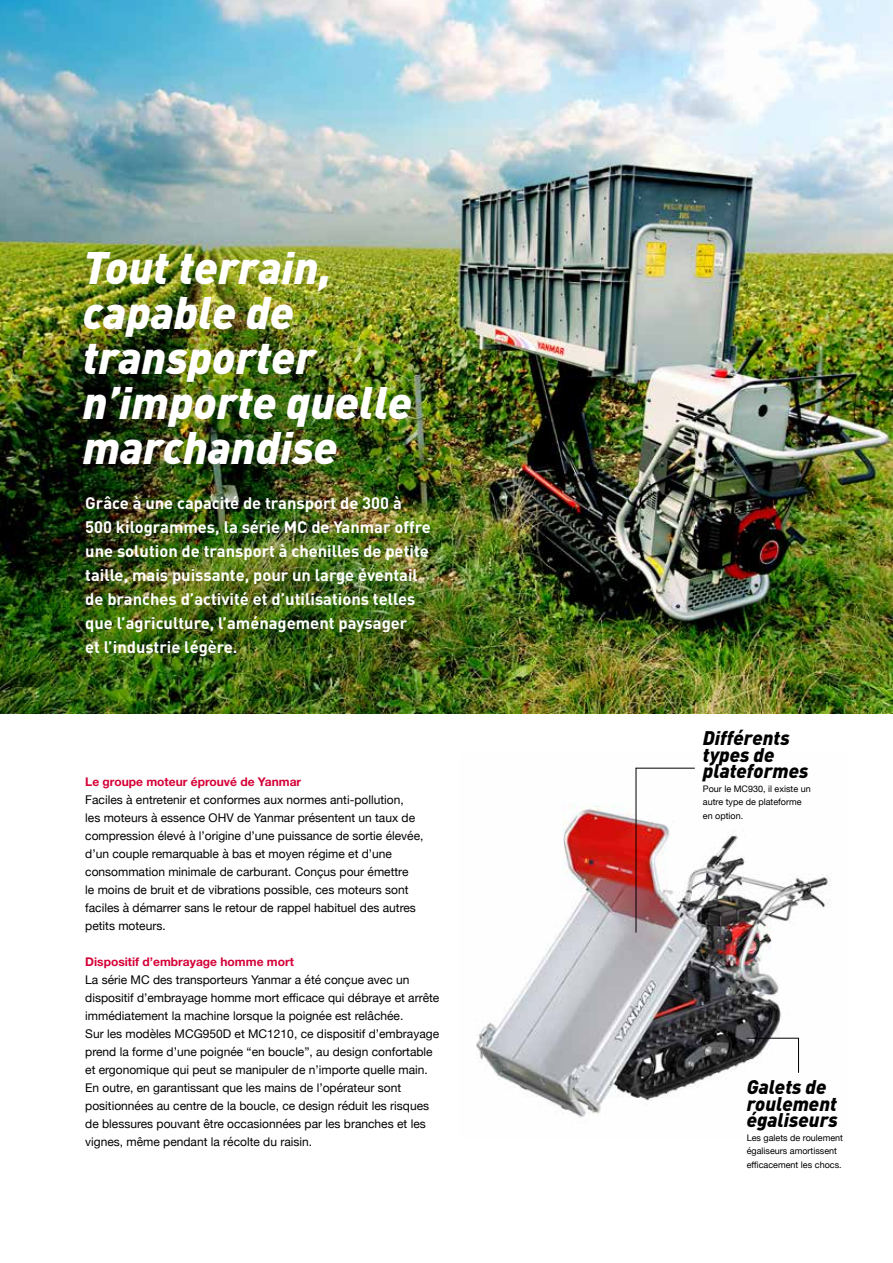
<style>
.page{position:relative;width:893px;height:1263px;background:#fff}
.page>*{position:absolute;margin:0;border:0;box-sizing:border-box;transform-origin:0 0}
.t1{font:italic 900 45px/45px "DIN";color:#fff}
.t2{font:italic 900 19.5px/16.5px "DIN";color:#000}
.t3{font:700 16.5px/24px "DIN";color:#fff}
.t4{font:12px/18px "Helvetica Neue";color:#000}
.t5{font:700 12px "Helvetica Neue";color:#d40037}
.t6{font:9px/13.5px "Helvetica Neue";color:#000}
</style>
<div class="page">
<img style="left:476px;top:767px;width:356px;height:350px">
<img style="left:0;top:0;width:893px;height:714px">
<svg style="left:746px;top:1037px;width:53px;height:36px"></svg>
<hr style="left:636px;top:768px;width:59px;height:1px;background:#000">
<hr style="left:636px;top:768px;width:1px;height:164px;background:#000">
<h1 class="t1" style="left:83px;top:243px;width:331px">Tout terrain, capable de transporter n’importe quelle marchandise</h1>
<p class="t3" style="left:85px;top:490px;width:347px">Grâce à une capacité de transport de 300 à 500 kilogrammes, la série MC de Yanmar offre une solution de transport à chenilles de petite taille, mais puissante, pour un large éventail de branches d’activité et d’utilisations telles que l’agriculture, l’aménagement paysager<br>et l’industrie légère.</p>
<p class="t5" style="left:85px;top:774px;width:218px">Le groupe moteur éprouvé de Yanmar</p>
<p class="t4" style="left:85px;top:791px;width:340px">Faciles à entretenir et conformes aux normes anti-pollution,<br>les moteurs à essence OHV de Yanmar présentent un taux de compression élevé à l’origine d’une puissance de sortie élevée, d’un couple remarquable à bas et moyen régime et d’une consommation minimale de carburant. Conçus pour émettre<br>le moins de bruit et de vibrations possible, ces moteurs sont faciles à démarrer sans le retour de rappel habituel des autres petits moteurs.</p>
<p class="t5" style="left:85px;top:954px;width:210px">Dispositif d’embrayage homme mort</p>
<p class="t4" style="left:85px;top:971px;width:356px">La série MC des transporteurs Yanmar a été conçue avec un dispositif d’embrayage homme mort efficace qui débraye et arrête immédiatement la machine lorsque la poignée est relâchée.<br>Sur les modèles MCG950D et MC1210, ce dispositif d’embrayage prend la forme d’une poignée “en boucle”, au design confortable et ergonomique qui peut se manipuler de n’importe quelle main.<br>En outre, en garantissant que les mains de l’opérateur sont positionnées au centre de la boucle, ce design réduit les risques de blessures pouvant être occasionnées par les branches et les vignes, même pendant la récolte du raisin.</p>
<h2 class="t2" style="left:703px;top:729px;width:107px">Différents types de plateformes</h2>
<p class="t6" style="left:703px;top:782px;width:109px">Pour le MC930, il existe un autre type de plateforme en option.</p>
<h2 class="t2" style="left:747px;top:1078px;width:92px">Galets de roulement égaliseurs</h2>
<p class="t6" style="left:747px;top:1131px;width:98px">Les galets de roulement égaliseurs amortissent efficacement les chocs.</p>
</div>
